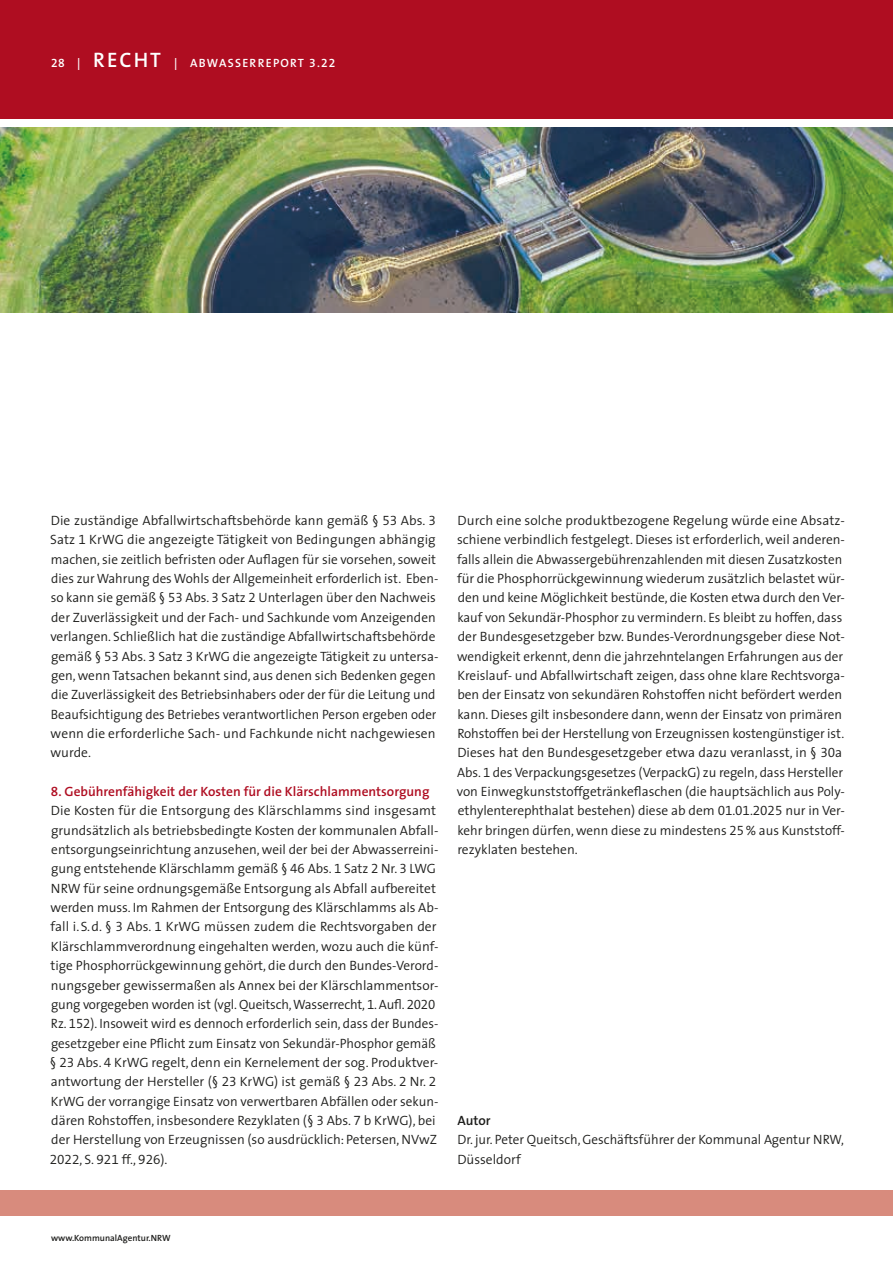
<style>
.page{position:relative;width:893px;height:1263px;background:#fff}
.page>*{position:absolute;margin:0;border:0;box-sizing:border-box;transform-origin:0 0}
.t1{font:300 13.5px/19.4px "The Sans";color:#1d1d1b}
.t2{font:13.5px "The Sans Semi Light Expert";color:#1d1d1b}
.t3{font:600 13.5px "The Sans";color:#1d1d1b}
.t4{font:600 12px "The Sans";letter-spacing:.105em;color:#fff}
.t5{font:600 9px "The Sans";color:#1d1d1b}
.s1{font-family:"The Sans Semi Bold Expert";font-weight:400}
.s2{font-size:21px}
.s3{font-family:"The Sans Semi Light Expert";font-weight:400}
.s4{font-family:"The Sans Semi Bold Expert";font-weight:400;color:#af0d21}
.s5{font-weight:600;color:#af0d21}
.s6{font-family:"The Sans";font-weight:300}
</style>
<div class="page">
<div style="left:0;top:0;width:893px;height:119px;background:#af0d21"></div>
<div style="left:0;top:1191px;width:893px;height:25px;background:#d88b7d"></div>
<img style="left:0;top:128px;width:893px;height:184px">
<p class="t4" style="left:51px;top:53px;width:286px"><span class="s1">28</span> | <span class="s2">RECHT</span> | ABWASSERREPORT <span class="s1">3.22</span></p>
<p class="t1" style="left:50px;top:510px;width:390px">Die zuständige Abfallwirtschaftsbehörde kann gemäß § <span class="s3">53</span> Abs. <span class="s3">3<br></span>Satz <span class="s3">1</span> KrWG die angezeigte Tätigkeit von Bedingungen abhängig machen, sie zeitlich befristen oder Auflagen für sie vorsehen, soweit dies zur Wahrung des Wohls der Allgemeinheit erforderlich ist. Eben&shy;so kann sie gemäß § <span class="s3">53</span> Abs. <span class="s3">3</span> Satz <span class="s3">2</span> Unterlagen über den Nachweis der Zuverlässigkeit und der Fach- und Sachkunde vom Anzeigenden verlangen. Schließlich hat die zuständige Abfallwirtschaftsbehörde gemäß § <span class="s3">53</span> Abs. <span class="s3">3</span> Satz <span class="s3">3</span> KrWG die angezeigte Tätigkeit zu untersa&shy;gen, wenn Tatsachen bekannt sind, aus denen sich Bedenken gegen die Zuverlässigkeit des Betriebsinhabers oder der für die Leitung und Beaufsichtigung des Betriebes verantwortlichen Person ergeben oder wenn die erforderliche Sach- und Fachkunde nicht nachgewiesen wurde.</p>
<p class="t1" style="left:50px;top:781px;width:390px"><span class="s4">8.</span> <span class="s5">Gebührenfähigkeit der Kosten für die Klärschlammentsorgung </span>Die Kosten für die Entsorgung des Klärschlamms sind insgesamt grundsätzlich als betriebsbedingte Kosten der kommunalen Abfall&shy;entsorgungseinrichtung anzusehen, weil der bei der Abwasserreini&shy;gung entstehende Klärschlamm gemäß § <span class="s3">46</span> Abs. <span class="s3">1</span> Satz <span class="s3">2</span> Nr. <span class="s3">3</span> LWG NRW für seine ordnungsgemäße Entsorgung als Abfall aufbereitet werden muss. Im Rahmen der Entsorgung des Klärschlamms als Ab&shy;fall i.S.d. § <span class="s3">3</span> Abs. <span class="s3">1</span> KrWG müssen zudem die Rechtsvorgaben der Klärschlammverordnung eingehalten werden, wozu auch die künf&shy;tige Phosphorrückgewinnung gehört, die durch den Bundes--Verord&shy;nungsgeber gewissermaßen als Annex bei der Klärschlammentsor&shy;gung vorgegeben worden ist (vgl. Queitsch, Wasserrecht, <span class="s3">1</span>. Aufl. <span class="s3">2020<br></span>Rz. <span class="s3">152</span>). Insoweit wird es dennoch erforderlich sein, dass der Bundes&shy;gesetzgeber eine Pflicht zum Einsatz von Sekundär-Phosphor gemäß § <span class="s3">23</span> Abs. <span class="s3">4</span> KrWG regelt, denn ein Kernelement der sog. Produktver&shy;antwortung der Hersteller (§ <span class="s3">23</span> KrWG) ist gemäß § <span class="s3">23</span> Abs. <span class="s3">2</span> Nr. <span class="s3">2<br></span>KrWG der vorrangige Einsatz von verwertbaren Abfällen oder sekun&shy;dären Rohstoffen, insbesondere Rezyklaten (§ <span class="s3">3</span> Abs. <span class="s3">7</span> b KrWG), bei der Herstellung von Erzeugnissen (so ausdrücklich: Petersen, NVwZ</p>
<p class="t2" style="left:50px;top:1148px;width:119px">2022<span class="s6">, S.</span> 921 <span class="s6">ff.,</span> 926<span class="s6">).</span></p>
<p class="t1" style="left:457px;top:510px;width:389px">Durch eine solche produktbezogene Regelung würde eine Absatz&shy;schiene verbindlich festgelegt. Dieses ist erforderlich, weil anderen&shy;falls allein die Abwassergebührenzahlenden mit diesen Zusatzkosten für die Phosphorrückgewinnung wiederum zusätzlich belastet wür&shy;den und keine Möglichkeit bestünde, die Kosten etwa durch den Ver&shy;kauf von Sekundär-Phosphor zu vermindern. Es bleibt zu hoffen, dass der Bundesgesetzgeber bzw. Bundes-Verordnungsgeber diese Not&shy;wendigkeit erkennt, denn die jahrzehntelangen Erfahrungen aus der Kreislauf- und Abfallwirtschaft zeigen, dass ohne klare Rechtsvorga&shy;ben der Einsatz von sekundären Rohstoffen nicht befördert werden kann. Dieses gilt insbesondere dann, wenn der Einsatz von primären Rohstoffen bei der Herstellung von Erzeugnissen kostengünstiger ist.<br>Dieses hat den Bundesgesetzgeber etwa dazu veranlasst, in § <span class="s3">30</span>a Abs. <span class="s3">1</span> des Verpackungsgesetzes (VerpackG) zu regeln, dass Hersteller von Einwegkunststoffgetränkeflaschen (die hauptsächlich aus Poly&shy;ethylenterephthalat bestehen) diese ab dem <span class="s3">01.01.2025</span> nur in Ver&shy;kehr bringen dürfen, wenn diese zu mindestens <span class="s3">25</span>% aus Kunststoff&shy;rezyklaten bestehen.</p>
<p class="t3" style="left:457px;top:1109px;width:35px">Autor</p>
<p class="t1" style="left:457px;top:1130px;width:388px">Dr. jur. Peter Queitsch, Geschäftsführer der Kommunal Agentur NRW,<br>Düsseldorf</p>
<p class="t5" style="left:51px;top:1230px;width:121px">www.KommunalAgentur.NRW</p>
</div>
